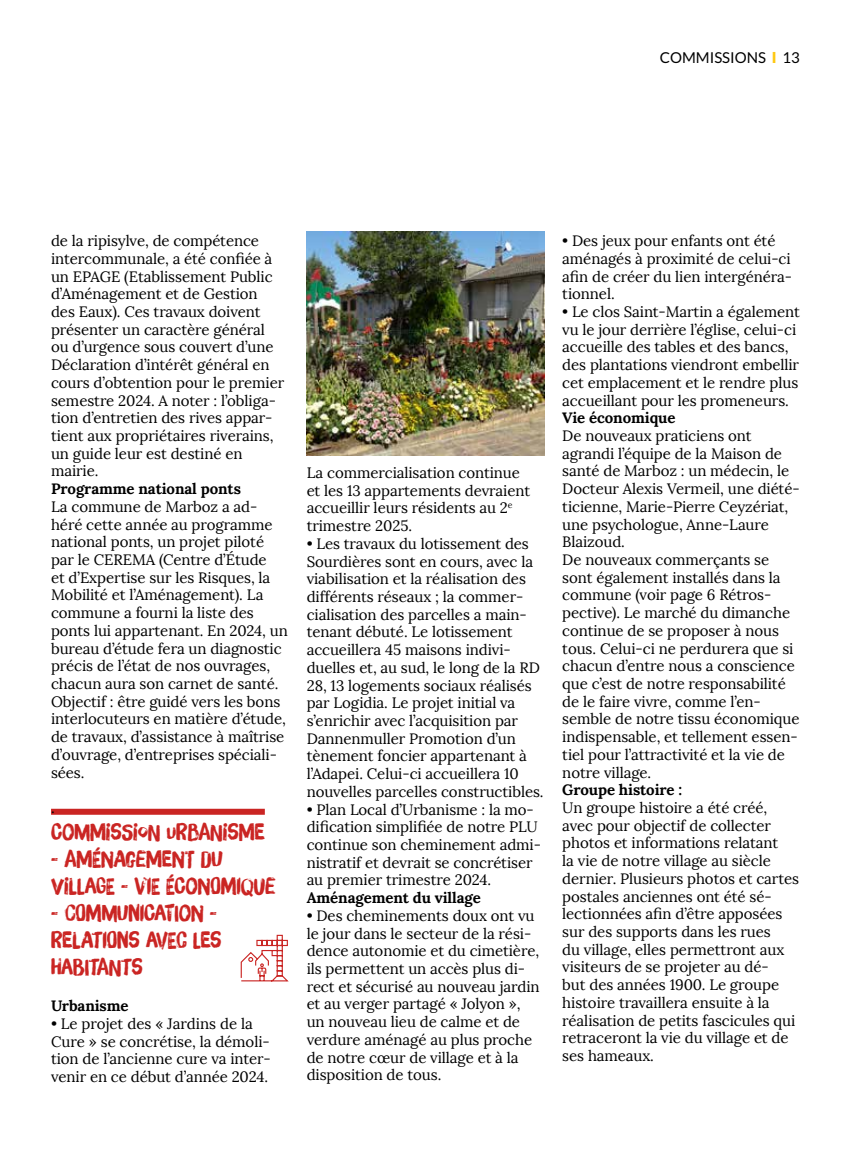
<style>
.page{position:relative;width:851px;height:1149px;background:#fff}
.page>*{position:absolute;margin:0;border:0;box-sizing:border-box;transform-origin:0 0}
.t1{font:22.5px/27px "Brush Up";color:#ca2523}
.t2{font:15px/17.7px "Lora";letter-spacing:-.005em;color:#000}
.t3{font:700 15px "Lora";letter-spacing:-.005em;color:#000}
.t4{font:15px "Lato";color:#000}
.s1{font-weight:900;color:#fec811}
</style>
<div class="page">
<div style="left:51px;top:808px;width:214px;height:6px;background:#ca2523"></div>
<img style="left:306px;top:232px;width:238px;height:223px">
<svg style="left:240px;top:934px;width:48px;height:47px"></svg>
<p class="t4" style="left:659px;top:49px;width:141px">COMMISSIONS <span class="s1">I</span> 13</p>
<p class="t2" style="left:51px;top:232px;width:235px">de la ripisylve, de compétence intercommunale, a été confiée à un EPAGE (Etablissement Public d’Aménagement et de Gestion des Eaux). Ces travaux doivent présenter un caractère général ou d’urgence sous couvert d’une<br>Déclaration d’intérêt général en cours d’obtention pour le premier semestre 2024. A noter : l’obliga&shy;tion d’entretien des rives appar&shy;tient aux propriétaires riverains, un guide leur est destiné en mairie.</p>
<p class="t3" style="left:51px;top:477px;width:191px">Programme national ponts</p>
<p class="t2" style="left:51px;top:497px;width:238px">La commune de Marboz a ad&shy;héré cette année au programme national ponts, un projet piloté par le CEREMA (Centre d’Étude<br>et d’Expertise sur les Risques, la<br>Mobilité et l’Aménagement). La commune a fourni la liste des ponts lui appartenant. En 2024, un bureau d’étude fera un diagnostic précis de l’état de nos ouvrages, chacun aura son carnet de santé.<br>Objectif : être guidé vers les bons interlocuteurs en matière d’étude, de travaux, d’assistance à maîtrise d’ouvrage, d’entreprises spéciali&shy;sées.</p>
<p class="t2" style="left:51px;top:799px;width:5px">.</p>
<h1 class="t1" style="left:51px;top:818px;width:215px">COMMISSION URBANISME</h1>
<h1 class="t1" style="left:51px;top:845px;width:226px">- AMÉNAGEMENT DU<br>VILLAGE - VIE ÉCONOMIQUE</h1>
<h1 class="t1" style="left:51px;top:899px;width:172px">- COMMUNICATION -<br>RELATIONS AVEC LES<br>HABITANTS</h1>
<p class="t3" style="left:51px;top:994px;width:79px">Urbanisme</p>
<p class="t2" style="left:51px;top:1014px;width:221px">• Le projet des « Jardins de la<br>Cure » se concrétise, la démoli&shy;tion de l’ancienne cure va inter&shy;venir en ce début d’année 2024.</p>
<p class="t2" style="left:306px;top:464px;width:225px">La commercialisation continue et les 13 appartements devraient accueillir leurs résidents au 2<sup>e </sup>trimestre 2025.</p>
<p class="t2" style="left:306px;top:534px;width:238px">• Les travaux du lotissement des Sourdières sont en cours, avec la viabilisation et la réalisation des différents réseaux ; la commer&shy;cialisation des parcelles a main&shy;tenant débuté. Le lotissement accueillera 45 maisons indivi&shy;duelles et, au sud, le long de la RD 28, 13 logements sociaux réalisés par Logidia. Le projet initial va s’enrichir avec l’acquisition par Dannenmuller Promotion d’un tènement foncier appartenant à l’Adapei. Celui-ci accueillera 10 nouvelles parcelles constructibles.</p>
<p class="t2" style="left:306px;top:800px;width:236px">• Plan Local d’Urbanisme : la mo&shy;dification simplifiée de notre PLU continue son cheminement admi&shy;nistratif et devrait se concrétiser au premier trimestre 2024.</p>
<p class="t3" style="left:306px;top:886px;width:176px">Aménagement du village</p>
<p class="t2" style="left:306px;top:906px;width:234px">• Des cheminements doux ont vu le jour dans le secteur de la rési&shy;dence autonomie et du cimetière, ils permettent un accès plus di&shy;rect et sécurisé au nouveau jardin et au verger partagé « Jolyon », un nouveau lieu de calme et de verdure aménagé au plus proche de notre cœur de village et à la disposition de tous.</p>
<p class="t2" style="left:562px;top:232px;width:231px">• Des jeux pour enfants ont été aménagés à proximité de celui-ci afin de créer du lien intergénéra&shy;tionnel.</p>
<p class="t2" style="left:562px;top:303px;width:239px">• Le clos Saint-Martin a également vu le jour derrière l’église, celui-ci accueille des tables et des bancs, des plantations viendront embellir cet emplacement et le rendre plus accueillant pour les promeneurs.</p>
<p class="t3" style="left:562px;top:406px;width:115px">Vie économique</p>
<p class="t2" style="left:562px;top:427px;width:239px">De nouveaux praticiens ont agrandi l’équipe de la Maison de santé de Marboz : un médecin, le<br>Docteur Alexis Vermeil, une diété&shy;ticienne, Marie-Pierre Ceyzériat, une psychologue, Anne-Laure<br>Blaizoud.<br>De nouveaux commerçants se sont également installés dans la commune (voir page 6 Rétros&shy;pective). Le marché du dimanche continue de se proposer à nous tous. Celui-ci ne perdurera que si chacun d’entre nous a conscience que c’est de notre responsabilité de le faire vivre, comme l’en&shy;semble de notre tissu économique indispensable, et tellement essen&shy;tiel pour l’attractivité et la vie de notre village.</p>
<p class="t3" style="left:562px;top:778px;width:121px">Groupe histoire :</p>
<p class="t2" style="left:562px;top:798px;width:238px">Un groupe histoire a été créé, avec pour objectif de collecter photos et informations relatant<br>la vie de notre village au siècle dernier. Plusieurs photos et cartes postales anciennes ont été sé&shy;lectionnées afin d’être apposées sur des supports dans les rues<br>du village, elles permettront aux visiteurs de se projeter au dé-<br>but des années 1900. Le groupe histoire travaillera ensuite à la réalisation de petits fascicules qui retraceront la vie du village et de ses hameaux.</p>
</div>
